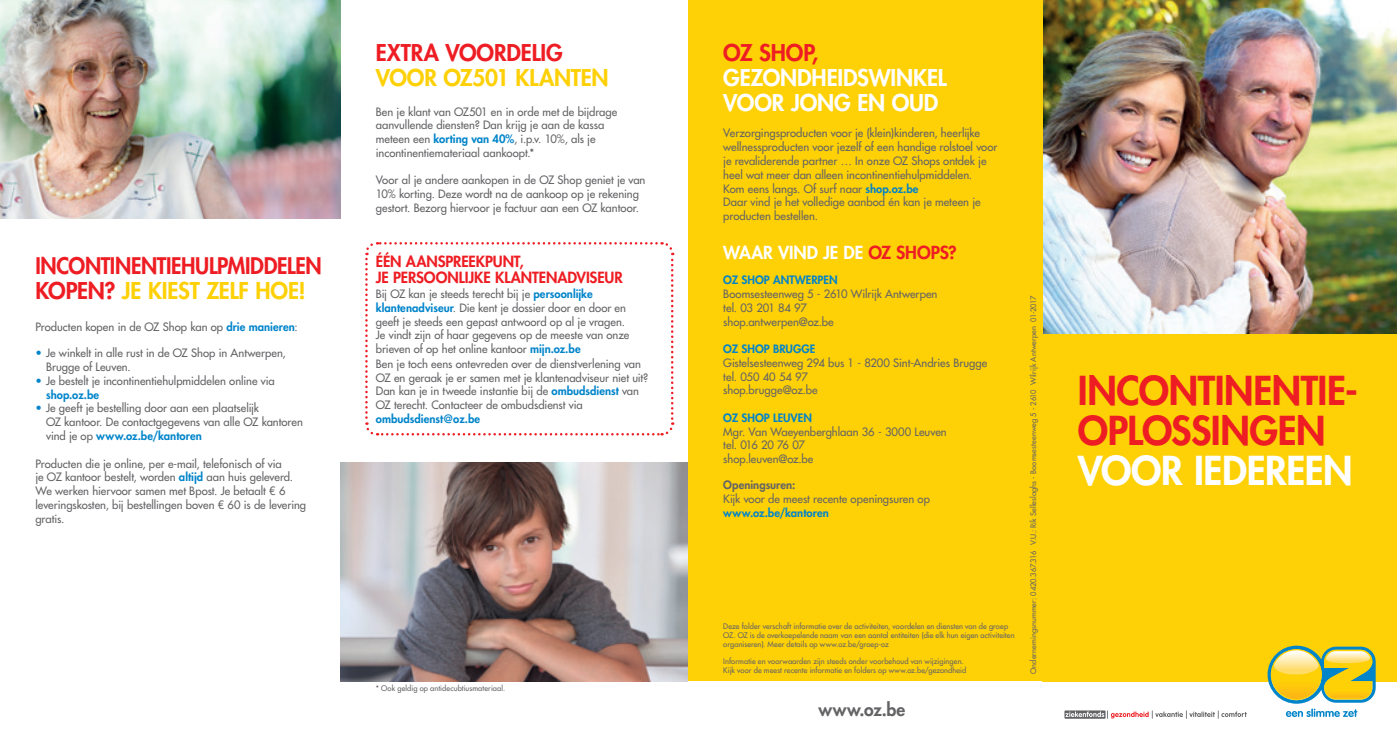
<style>
.page{position:relative;width:1397px;height:745px;background:#fff}
.page>*{position:absolute;margin:0;border:0;box-sizing:border-box;transform-origin:0 0}
.t1{font:800 38.75px/40px "Futura Std";letter-spacing:-.015em;color:#ee1d23}
.t2{font:800 38.75px "Futura Std";letter-spacing:-.01em;color:#fff}
.t3{font:800 22.5px "Futura Std";letter-spacing:-.01em;color:#fed006}
.t4{font:800 22.5px/25px "Futura Std";letter-spacing:-.005em;color:#fff}
.t5{font:800 22.5px "Futura Std";letter-spacing:-.005em;color:#ee1d23}
.t6{font:800 22.25px "Futura Std";letter-spacing:-.015em;color:#ee1d23;scale:.96 1}
.t7{font:800 17.5px "Futura Std";letter-spacing:-.005em;color:#fff}
.t8{font:800 17.5px "Futura Std";letter-spacing:.02em;color:#636366}
.t9{font:800 15px/16.2px "Futura Std";letter-spacing:-.01em;color:#ee1d23}
.t10{font:500 11.25px/13.8px "Futura Std";color:#636366}
.t11{font:800 11.25px "Futura Std";letter-spacing:.005em;color:#0084ca}
.t12{font:800 11.25px "Futura Std";letter-spacing:.005em;color:#636366}
.t13{font:500 7.5px/8.8px "Futura Std";letter-spacing:.015em;color:#636366}
.s1{color:#ee1d23}
.s2{font-weight:800;color:#0084ca}
.s3{color:#0084ca}
</style>
<div class="page">
<div style="left:1042px;top:0;width:354px;height:680px;background:#fed006"></div>
<img style="left:1043px;top:0;width:353px;height:333px">
<img style="left:0;top:0;width:340px;height:218px">
<img style="left:340px;top:462px;width:347px;height:218px">
<div style="left:687px;top:0;width:355px;height:680px;background:#fed006"></div>
<svg style="left:365px;top:242px;width:309px;height:194px"></svg>
<svg style="left:1065px;top:710px;width:181px;height:8px"></svg>
<svg style="left:1267px;top:645px;width:108px;height:71px"></svg>
<h3 class="t6" style="left:35px;top:251px;width:299px">INCONTINENTIEHULPMIDDELEN</h3>
<h2 class="t3" style="left:35px;top:276px;width:272px"><span class="s1">KOPEN?</span> JE KIEST ZELF HOE!</h2>
<p class="t10" style="left:35px;top:320px;width:263px">Producten kopen in de OZ Shop kan op <span class="s2">drie manieren</span>:</p>
<p class="t10" style="left:46px;top:346px;width:241px;text-indent:-11px"><span class="s3">•</span> Je winkelt in alle rust in de OZ Shop in Antwerpen,<br>Brugge of Leuven.</p>
<p class="t10" style="left:46px;top:374px;width:230px;text-indent:-11px"><span class="s3">•</span> Je bestelt je incontinentiehulpmiddelen online via <span class="s2">shop.oz.be</span></p>
<p class="t10" style="left:46px;top:401px;width:258px;text-indent:-11px"><span class="s3">•</span> Je geeft je bestelling door aan een plaatselijk<br>OZ kantoor. De contactgegevens van alle OZ kantoren vind je op <span class="s2">www.oz.be/kantoren</span></p>
<p class="t10" style="left:35px;top:456px;width:272px">Producten die je online, per e-mail, telefonisch of via<br>je OZ kantoor bestelt, worden <span class="s2">altijd</span> aan huis geleverd.<br>We werken hiervoor samen met Bpost. Je betaalt € 6 leveringskosten, bij bestellingen boven € 60 is de levering gratis.</p>
<h2 class="t5" style="left:376px;top:39px;width:188px">EXTRA VOORDELIG</h2>
<h2 class="t3" style="left:376px;top:64px;width:234px">VOOR OZ501 KLANTEN</h2>
<p class="t10" style="left:376px;top:104px;width:243px">Ben je klant van OZ501 en in orde met de bijdrage aanvullende diensten? Dan krijg je aan de kassa meteen een <span class="s2">korting van 40%</span>, i.p.v. 10%, als je incontinentiemateriaal aankoopt.*</p>
<p class="t10" style="left:376px;top:173px;width:271px">Voor al je andere aankopen in de OZ Shop geniet je van<br>10% korting. Deze wordt na de aankoop op je rekening gestort. Bezorg hiervoor je factuur aan een OZ kantoor.</p>
<h3 class="t9" style="left:376px;top:253px;width:248px">ÉÉN AANSPREEKPUNT,<br>JE PERSOONLIJKE KLANTENADVISEUR</h3>
<p class="t10" style="left:376px;top:287px;width:255px">Bij OZ kan je steeds terecht bij je <span class="s2">persoonlijke klantenadviseur</span>. Die kent je dossier door en door en geeft je steeds een gepast antwoord op al je vragen.<br>Je vindt zijn of haar gegevens op de meeste van onze brieven of op het online kantoor <span class="s2">mijn.oz.be</span></p>
<p class="t10" style="left:376px;top:357px;width:274px">Ben je toch eens ontevreden over de dienstverlening van OZ en geraak je er samen met je klantenadviseur niet uit?<br>Dan kan je in tweede instantie bij de <span class="s2">ombudsdienst</span> van OZ terecht. Contacteer de ombudsdienst via</p>
<p class="t11" style="left:376px;top:411px;width:106px">ombudsdienst@oz.be</p>
<p class="t13" style="left:376px;top:683px;width:131px">* Ook geldig op antidecubtiusmateriaal.</p>
<h2 class="t5" style="left:723px;top:39px;width:96px">OZ SHOP,</h2>
<h2 class="t4" style="left:723px;top:65px;width:225px">GEZONDHEIDSWINKEL<br>VOOR JONG EN OUD</h2>
<p class="t10" style="left:723px;top:126px;width:276px">Verzorgingsproducten voor je (klein)kinderen, heerlijke wellnessproducten voor jezelf of een handige rolstoel voor je revaliderende partner … In onze OZ Shops ontdek je heel wat meer dan alleen incontinentiehulpmiddelen.<br>Kom eens langs. Of surf naar <span class="s2">shop.oz.be<br></span>Daar vind je het volledige aanbod én kan je meteen je producten bestellen.</p>
<h3 class="t7" style="left:723px;top:241px;width:235px">WAAR VIND JE DE <span class="s1">OZ SHOPS?</span></h3>
<p class="t11" style="left:723px;top:273px;width:116px">OZ SHOP ANTWERPEN</p>
<p class="t10" style="left:723px;top:287px;width:216px">Boomsesteenweg 5 - 2610 Wilrijk Antwerpen tel. 03 201 84 97<br>shop.antwerpen@oz.be</p>
<p class="t11" style="left:723px;top:341px;width:93px">OZ SHOP BRUGGE</p>
<p class="t10" style="left:723px;top:355px;width:265px">Gistelsesteenweg 294 bus 1 - 8200 Sint-Andries Brugge tel. 050 40 54 97<br>shop.brugge@oz.be</p>
<p class="t11" style="left:723px;top:410px;width:90px">OZ SHOP LEUVEN</p>
<p class="t10" style="left:723px;top:424px;width:225px">Mgr. Van Waeyenberghlaan 36 - 3000 Leuven tel. 016 20 76 07<br>shop.leuven@oz.be</p>
<p class="t12" style="left:723px;top:478px;width:73px">Openingsuren:</p>
<p class="t10" style="left:723px;top:492px;width:208px">Kijk voor de meest recente openingsuren op</p>
<p class="t11" style="left:723px;top:505px;width:107px">www.oz.be/kantoren</p>
<p class="t13" style="left:723px;top:621px;width:293px">Deze folder verschaft informatie over de activiteiten, voordelen en diensten van de groep<br>OZ. OZ is de overkoepelende naam van een aantal entiteiten (die elk hun eigen activiteiten organiseren). Meer details op www.oz.be/groep-oz</p>
<p class="t13" style="left:723px;top:656px;width:244px">Informatie en voorwaarden zijn steeds onder voorbehoud van wijzigingen.<br>Kijk voor de meest recente informatie en folders op www.oz.be/gezondheid</p>
<h3 class="t8" style="left:818px;top:698px;width:88px">www.oz.be</h3>
<p class="t13" style="left:1028px;top:673px;width:379px;rotate:-90deg">Ondernemingsnummer: 0420.367.316 V.U.: Rik Selleslaghs - Boomsesteenweg 5 - 2610 Wilrijk Antwerpen 01-2017</p>
<h1 class="t1" style="left:1077px;top:370px;width:281px">INCONTINENTIE-<br>OPLOSSINGEN</h1>
<h1 class="t2" style="left:1077px;top:445px;width:276px">VOOR IEDEREEN</h1>
</div>
